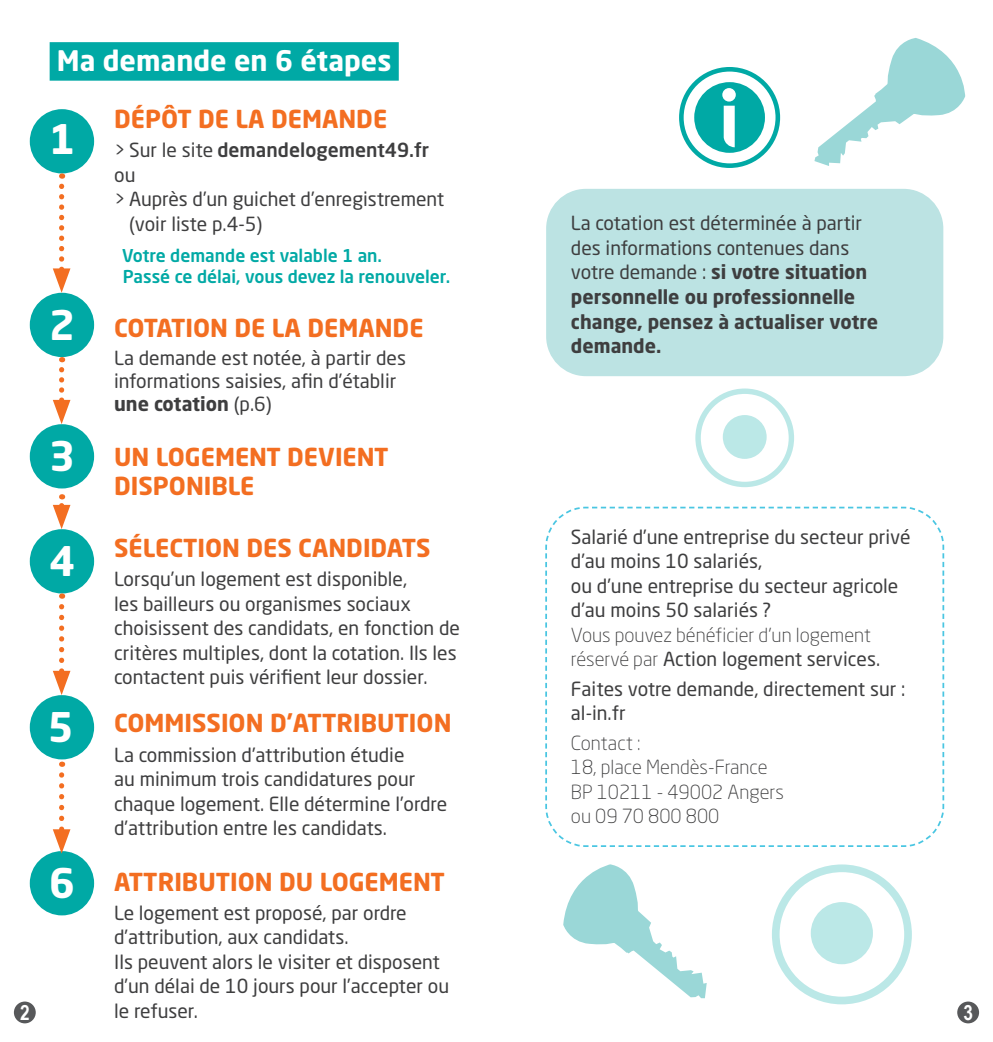
<style>
.page{position:relative;width:993px;height:1042px;background:#fff}
.page>*{position:absolute;margin:0;border:0;box-sizing:border-box;transform-origin:0 0}
.t1{font:700 40.25px "Neo Sans Std";color:#fff}
.t2{font:700 28px "Neo Sans Std";color:#fff}
.t3{font:700 24.5px/29.4px "Neo Sans Std";color:#f36e21}
.t4{font:700 21px "Arial Narrow";color:#fff}
.t5{font:19.25px/24.5px "Neo Sans Std";color:#3e3e3f}
.t6{font:700 19.25px/24.5px "Neo Sans Std";color:#3e3e3f}
.t7{font:300 19.25px/24.5px "Neo Sans Std";color:#3e3e3f}
.t8{font:500 19.25px "Neo Sans Std";color:#3e3e3f}
.t9{font:500 17.5px "Neo Sans Std";color:#00a9a5}
.s1{font-weight:400}
</style>
<div class="page">
<div style="left:14px;top:1001px;width:22px;height:22px;background:#57585a;border-radius:50%"></div>
<div style="left:956px;top:1001px;width:22px;height:22px;background:#57585a;border-radius:50%"></div>
<div style="left:546px;top:189px;width:397px;height:187px;background:#bce3e3;border-radius:40px"></div>
<svg style="left:545px;top:506px;width:399px;height:341px"></svg>
<div style="left:50px;top:42px;width:348px;height:39px;background:#00a9a5"></div>
<div style="left:30px;top:109px;width:64px;height:64px;background:#00a9a5;border-radius:50%"></div>
<div style="left:30px;top:293px;width:64px;height:64px;background:#00a9a5;border-radius:50%"></div>
<div style="left:30px;top:424px;width:64px;height:64px;background:#00a9a5;border-radius:50%"></div>
<div style="left:30px;top:529px;width:64px;height:64px;background:#00a9a5;border-radius:50%"></div>
<div style="left:30px;top:695px;width:64px;height:64px;background:#00a9a5;border-radius:50%"></div>
<div style="left:30px;top:851px;width:64px;height:64px;background:#00a9a5;border-radius:50%"></div>
<div style="left:810px;top:902px;width:62px;height:62px;background:#bbe8e7;border-radius:50%"></div>
<div style="left:771px;top:864px;width:140px;height:140px;border:8px solid #00a9a5;border-radius:50%"></div>
<div style="left:722px;top:415px;width:44px;height:44px;background:#bbe8e7;border-radius:50%"></div>
<div style="left:695px;top:388px;width:99px;height:99px;border:5px solid #00a9a5;border-radius:50%"></div>
<svg style="left:679px;top:67px;width:100px;height:101px"></svg>
<svg style="left:53px;top:186px;width:17px;height:107px"></svg>
<svg style="left:53px;top:370px;width:17px;height:54px"></svg>
<svg style="left:53px;top:505px;width:17px;height:24px"></svg>
<svg style="left:53px;top:607px;width:17px;height:88px"></svg>
<svg style="left:53px;top:775px;width:17px;height:78px"></svg>
<svg style="left:814px;top:38px;width:150px;height:128px"></svg>
<svg style="left:563px;top:864px;width:143px;height:134px"></svg>
<p class="t2" style="left:57px;top:43px;width:336px">Ma demande en 6 étapes</p>
<p class="t3" style="left:114px;top:103px;width:274px">DÉPÔT DE LA DEMANDE</p>
<p class="t8" style="left:114px;top:138px;width:316px"><span class="s1">&gt; Sur le site</span> demandelogement49.fr</p>
<p class="t5" style="left:114px;top:162px;width:23px">ou</p>
<p class="t5" style="left:129px;top:187px;width:316px;text-indent:-15px">&gt; Auprès d’un guichet d’enregistrement (voir liste p.4-5)</p>
<p class="t9" style="left:122px;top:244px;width:261px">Votre demande est valable 1 an.</p>
<p class="t9" style="left:123px;top:265px;width:329px">Passé ce délai, vous devez la renouveler.</p>
<p class="t3" style="left:114px;top:313px;width:311px">COTATION DE LA DEMANDE</p>
<p class="t5" style="left:114px;top:346px;width:293px;line-height:23.1px">La demande est notée, à partir des informations saisies, afin d’établir</p>
<p class="t6" style="left:114px;top:391px;width:159px">une cotation <span class="s1">(p.6)</span></p>
<p class="t1" style="left:49px;top:113px;width:28px">1</p>
<p class="t1" style="left:49px;top:299px;width:28px">2</p>
<p class="t1" style="left:49px;top:430px;width:28px">3</p>
<p class="t3" style="left:114px;top:441px;width:276px">UN LOGEMENT DEVIENT<br>DISPONIBLE</p>
<p class="t6" style="left:570px;top:211px;width:308px"><span class="s1">La cotation est déterminée à partir des informations contenues dans votre demande :</span> si votre situation personnelle ou professionnelle change, pensez à actualiser votre demande.</p>
<p class="t5" style="left:570px;top:524px;width:341px">Salarié d’une entreprise du secteur privé d’au moins 10 salariés,</p>
<p class="t5" style="left:570px;top:573px;width:329px">ou d’une entreprise du secteur agricole d’au moins 50 salariés ?</p>
<p class="t7" style="left:570px;top:622px;width:310px">Vous pouvez bénéficier d’un logement réservé par <span class="s1">Action logement services.</span></p>
<p class="t5" style="left:570px;top:676px;width:336px">Faites votre demande, directement sur : al-in.fr</p>
<p class="t7" style="left:570px;top:730px;width:71px">Contact :</p>
<p class="t7" style="left:570px;top:755px;width:198px">18, place Mendès-France</p>
<p class="t7" style="left:570px;top:779px;width:214px">BP 10211 - 49002 Angers</p>
<p class="t7" style="left:570px;top:804px;width:150px">ou 09 70 800 800</p>
<p class="t3" style="left:114px;top:532px;width:318px">SÉLECTION DES CANDIDATS</p>
<p class="t5" style="left:114px;top:567px;width:347px">Lorsqu’un logement est disponible,<br>les bailleurs ou organismes sociaux choisissent des candidats, en fonction de critères multiples, dont la cotation. Ils les contactent puis vérifient leur dossier.</p>
<p class="t3" style="left:114px;top:708px;width:339px">COMMISSION D’ATTRIBUTION</p>
<p class="t5" style="left:114px;top:742px;width:334px">La commission d’attribution étudie<br>au minimum trois candidatures pour chaque logement. Elle détermine l’ordre d’attribution entre les candidats.</p>
<p class="t3" style="left:114px;top:866px;width:332px">ATTRIBUTION DU LOGEMENT</p>
<p class="t5" style="left:114px;top:900px;width:294px">Le logement est proposé, par ordre d’attribution, aux candidats.</p>
<p class="t5" style="left:114px;top:949px;width:336px">Ils peuvent alors le visiter et disposent d’un délai de 10 jours pour l’accepter ou le refuser.</p>
<p class="t1" style="left:49px;top:535px;width:28px">4</p>
<p class="t1" style="left:48px;top:701px;width:28px">5</p>
<p class="t1" style="left:49px;top:857px;width:28px">6</p>
<p class="t4" style="left:20px;top:996px;width:11px">2</p>
<p class="t4" style="left:963px;top:996px;width:11px">3</p>
</div>
